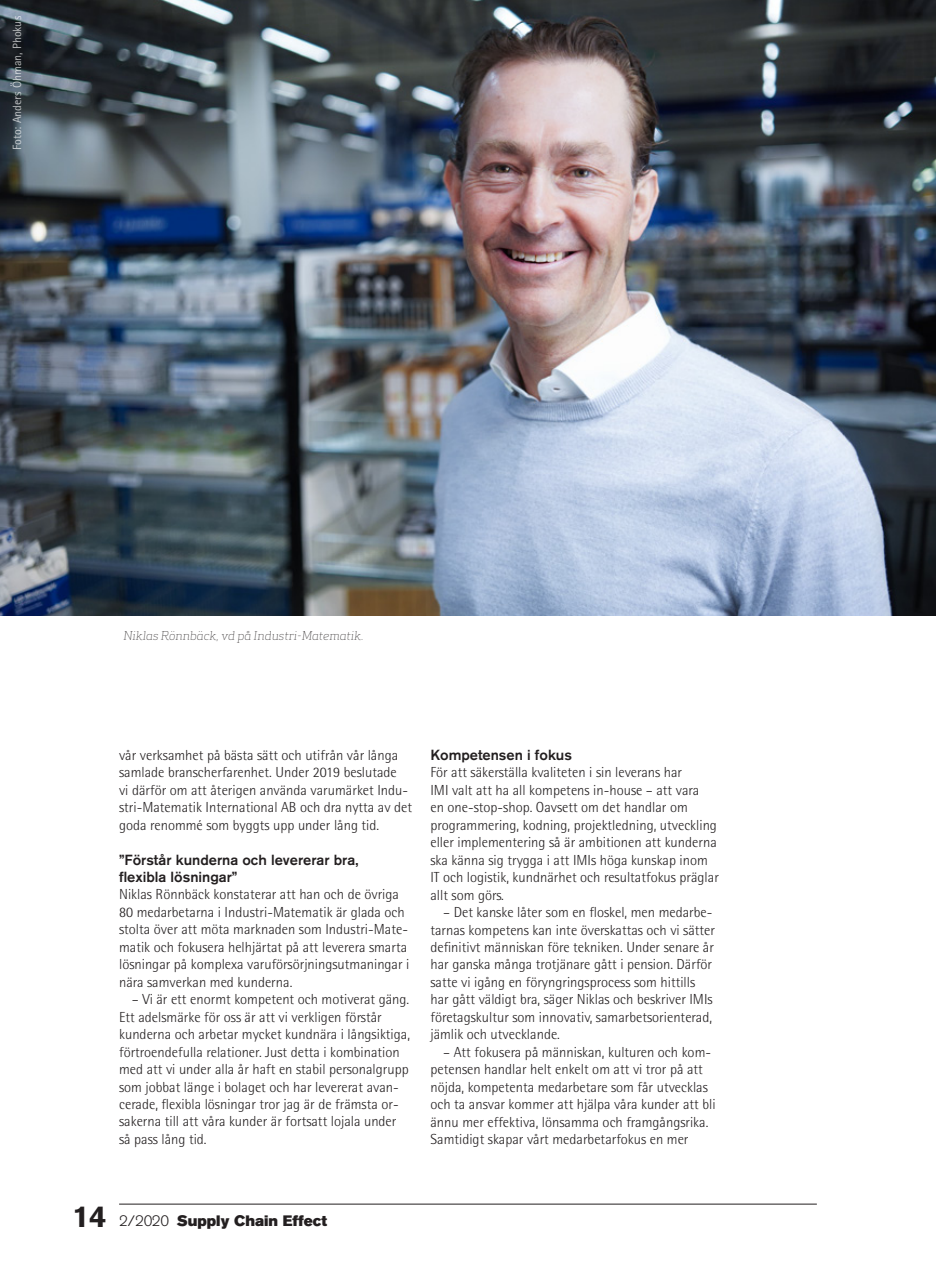
<style>
.page{position:relative;width:936px;height:1276px;background:#fff}
.page>*{position:absolute;margin:0;border:0;box-sizing:border-box;transform-origin:0 0}
.t1{font:15px "Akzidenz Grotesk BQ Super";color:#231f20}
.Bröd_indrag_sh2{font:300 14.55px/17.4px "Agfa Rotis Semisans";color:#231f20}
.Bröd_sh1{font:300 14.55px/17.4px "Agfa Rotis Semisans";color:#231f20}
.Mellis_sh3{font:500 14.55px/17.4px "Akzidenz Grotesk BQ";color:#231f20}
.Bildtext_cmd4{font:italic 300 12px "Apex Serif";color:#231f20}
.t2{font:12px "Agfa Rotis Sans Serif";color:#fff}
.s1{font-family:"Akzidenz Grotesk BQ";font-weight:700;font-size:30px}
.s2{font-family:"Akzidenz Grotesk BQ";font-weight:300}
</style>
<div class="page">
<hr style="left:119px;top:1203px;width:697px;height:1px;background:#231f20">
<img style="left:0;top:0;width:935px;height:616px">
<p class="t2" style="left:10px;top:150px;width:136px;rotate:-90deg">Foto: Anders Öhman, Phokus</p>
<p class="Bildtext_cmd4" style="left:123px;top:628px;width:242px">Niklas Rönnbäck, vd på Industri-Matematik.</p>
<p class="Bröd_indrag_sh2" style="left:119px;top:746px;width:294px">vår verksamhet på bästa sätt och utifrån vår långa samlade branscherfarenhet. Under 2019 beslutade<br>vi därför om att återigen använda varumärket Indu&shy;stri-Matematik International AB och dra nytta av det goda renommé som byggts upp under lång tid.</p>
<p class="Mellis_sh3" style="left:119px;top:850px;width:241px">”Förstår kunderna och levererar bra, flexibla lösningar”</p>
<p class="Bröd_sh1" style="left:119px;top:886px;width:292px">Niklas Rönnbäck konstaterar att han och de övriga 80 medarbetarna i Industri-Matematik är glada och stolta över att möta marknaden som Industri-Mate&shy;matik och fokusera helhjärtat på att leverera smarta lösningar på komplexa varuförsörjningsutmaningar i nära samverkan med kunderna.</p>
<p class="Bröd_indrag_sh2" style="left:119px;top:990px;width:292px;text-indent:13px">– Vi är ett enormt kompetent och motiverat gäng.<br>Ett adelsmärke för oss är att vi verkligen förstår kunderna och arbetar mycket kundnära i långsiktiga, förtroendefulla relationer. Just detta i kombination med att vi under alla år haft en stabil personalgrupp som jobbat länge i bolaget och har levererat avan&shy;cerade, flexibla lösningar tror jag är de främsta or&shy;sakerna till att våra kunder är fortsatt lojala under så pass lång tid.</p>
<p class="Mellis_sh3" style="left:430px;top:746px;width:143px">Kompetensen i fokus</p>
<p class="Bröd_sh1" style="left:430px;top:763px;width:290px">För att säkerställa kvaliteten i sin leverans har<br>IMI valt att ha all kompetens in-house – att vara<br>en one-stop-shop. Oavsett om det handlar om programmering, kodning, projektledning, utveckling eller implementering så är ambitionen att kunderna ska känna sig trygga i att IMIs höga kunskap inom IT och logistik, kundnärhet och resultatfokus präglar allt som görs.</p>
<p class="Bröd_indrag_sh2" style="left:430px;top:903px;width:286px;text-indent:13px">– Det kanske låter som en floskel, men medarbe&shy;tarnas kompetens kan inte överskattas och vi sätter definitivt människan före tekniken. Under senare år har ganska många trotjänare gått i pension. Därför satte vi igång en föryngringsprocess som hittills har gått väldigt bra, säger Niklas och beskriver IMIs företagskultur som innovativ, samarbetsorienterad, jämlik och utvecklande.</p>
<p class="Bröd_indrag_sh2" style="left:430px;top:1043px;width:286px;text-indent:13px">– Att fokusera på människan, kulturen och kom&shy;petensen handlar helt enkelt om att vi tror på att nöjda, kompetenta medarbetare som får utvecklas och ta ansvar kommer att hjälpa våra kunder att bli ännu mer effektiva, lönsamma och framgångsrika.<br>Samtidigt skapar vårt medarbetarfokus en mer</p>
<p class="t1" style="left:73px;top:1212px;width:256px"><span class="s1">14</span> <span class="s2">2/2020</span> Supply Chain Effect</p>
</div>
